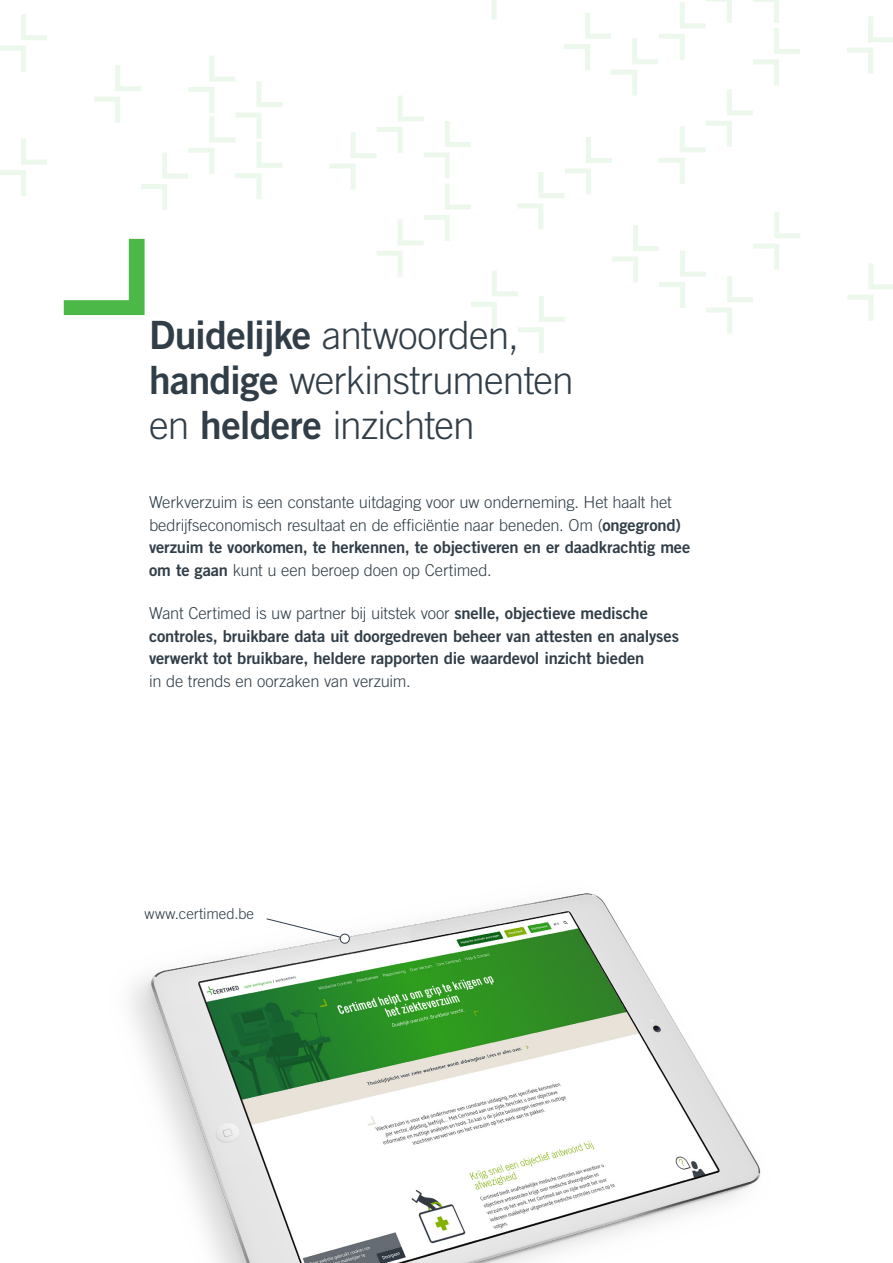
<style>
.page{position:relative;width:893px;height:1263px;background:#fff}
.page>*{position:absolute;margin:0;border:0;box-sizing:border-box;transform-origin:0 0}
.t1{font:300 39px "Trade Gothic LT Std";letter-spacing:-.02em;color:#313e48}
.t2{font:300 16.5px/22.5px "Trade Gothic LT Std";letter-spacing:-.01em;color:#313e48}
.t3{font:16.5px/22.5px "Trade Gothic LT Std Bd 2";letter-spacing:-.01em;color:#313e48}
.t4{font:300 15px "Trade Gothic LT Std";letter-spacing:.005em;color:#313e48}
.s1{font-family:"Trade Gothic LT Std Bd 2";font-weight:400}
.s2{font-family:"Trade Gothic LT Std";font-weight:300}
</style>
<div class="page">
<svg style="left:868px;top:16px;width:25px;height:26px"></svg>
<svg style="left:847px;top:48px;width:26px;height:26px"></svg>
<svg style="left:868px;top:263px;width:25px;height:26px"></svg>
<svg style="left:847px;top:295px;width:26px;height:26px"></svg>
<svg style="left:0;top:14px;width:47px;height:58px"></svg>
<svg style="left:330px;top:0;width:470px;height:353px"></svg>
<svg style="left:94px;top:56px;width:188px;height:154px"></svg>
<svg style="left:0;top:139px;width:47px;height:57px"></svg>
<svg style="left:64px;top:239px;width:81px;height:76px"></svg>
<img style="left:131px;top:893px;width:630px;height:370px">
<svg style="left:266px;top:918px;width:76px;height:20px"></svg>
<div style="left:340px;top:934px;width:9px;height:9px;background:#fff;border-radius:50%"></div>
<div style="left:340px;top:934px;width:10px;height:9px;border:1px solid #323d47;border-radius:50%"></div>
<p class="t1" style="left:149px;top:312px;width:372px"><span class="s1">Duidelijke</span> antwoorden,</p>
<p class="t1" style="left:149px;top:357px;width:426px"><span class="s1">handige</span> werkinstrumenten</p>
<p class="t1" style="left:149px;top:402px;width:327px">en <span class="s1">heldere</span> inzichten</p>
<p class="t2" style="left:149px;top:491px;width:543px">Werkverzuim is een constante uitdaging voor uw onderneming. Het haalt het bedrijfseconomisch resultaat en de efficiëntie naar beneden. Om (<span class="s1">ongegrond) verzuim te voorkomen, te herkennen, te objectiveren en er daadkrachtig mee om te gaan</span> kunt u een beroep doen op Certimed.</p>
<p class="t3" style="left:149px;top:602px;width:531px"><span class="s2">Want Certimed is uw partner bij uitstek voor</span> snelle, objectieve medische controles, bruikbare data uit doorgedreven beheer van attesten en analyses verwerkt tot bruikbare, heldere rapporten die waardevol inzicht bieden<br><span class="s2">in de trends en oorzaken van verzuim.</span></p>
<p class="t4" style="left:144px;top:904px;width:111px">www.certimed.be</p>
</div>
